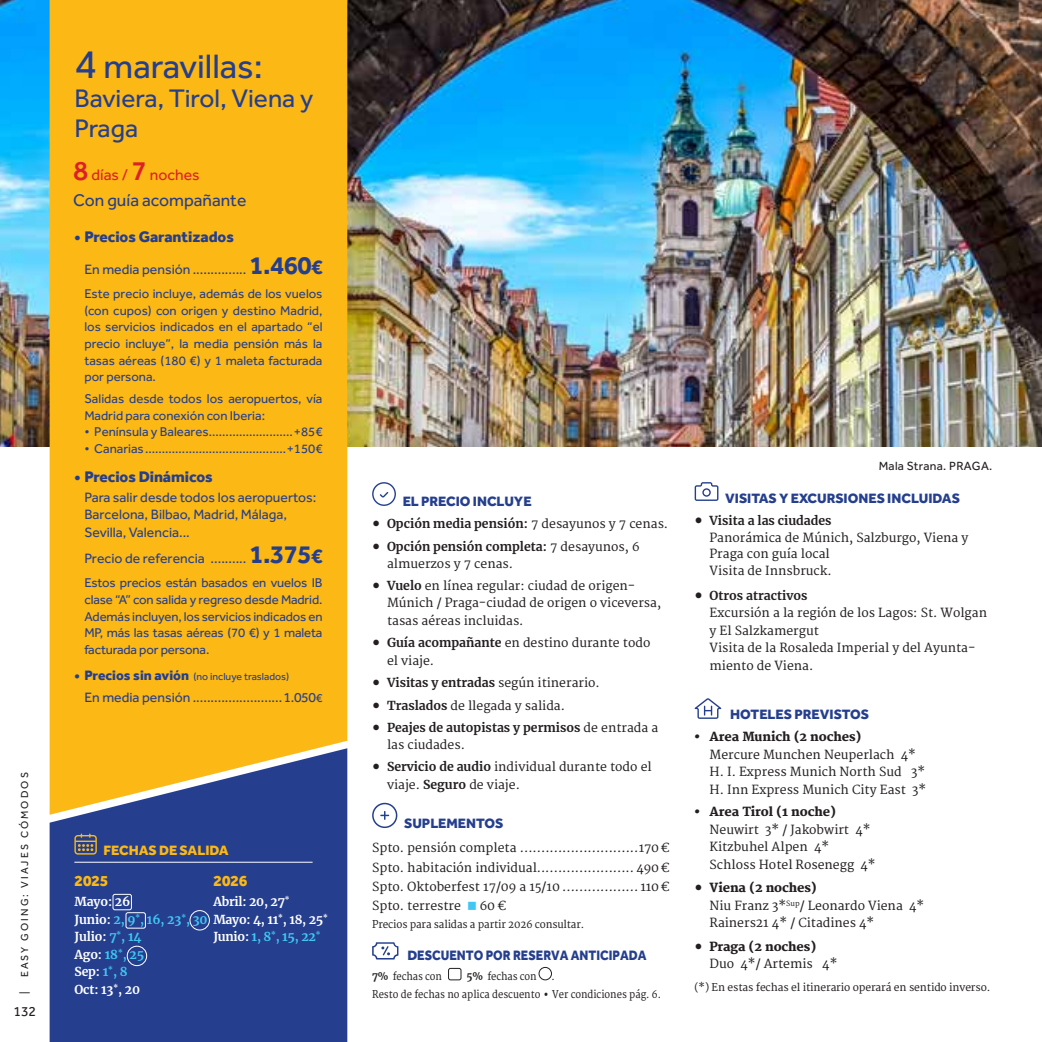
<style>
.page{position:relative;width:1042px;height:1042px;background:#fff}
.page>*{position:absolute;margin:0;border:0;box-sizing:border-box;transform-origin:0 0}
.t1{font:35px "Effra";color:#253f8e}
.t2{font:26.25px/29.8px "Effra";color:#253f8e}
.t3{font:700 26.25px "Effra";letter-spacing:-.025em;color:#253f8e}
.t4{font:17.5px "Effra";color:#253f8e}
.t5{font:800 15.75px "Effra";letter-spacing:-.005em;color:#253f8e}
.t6{font:15.75px "Effra";color:#dc2027}
.t7{font:800 15.75px "Effra";color:#fcb814}
.t8{font:14px/17.5px "Effra";color:#253f8e}
.t9{font:800 14px "Effra";color:#253f8e}
.t10{font:800 14px "Effra";color:#253f8e;scale:.9 1}
.t11{font:800 14px "Effra";color:#fcb814}
.t12{font:14px "Effra";color:#231f20}
.t13{font:13.12px/16.6px "Effra";color:#253f8e;text-align:justify}
.t14{font:12.25px/17.5px "Merriweather";color:#231f20}
.t15{font:700 12.25px/16.6px "Merriweather";color:#231f20}
.t16{font:800 12.25px "Merriweather";letter-spacing:-.01em;color:#231f20}
.t17{font:700 12.25px "Merriweather";letter-spacing:-.01em;color:#fff}
.t18{font:700 12.25px "Merriweather";letter-spacing:-.01em;color:#40c7f4}
.t19{font:12.25px "Effra";letter-spacing:.025em;color:#231f20}
.t20{font:10.5px "Merriweather";letter-spacing:-.01em;color:#231f20;scale:.9 1}
.t21{font:10.5px "Merriweather";letter-spacing:-.01em;color:#231f20}
.t22{font:10.5px "Merriweather";letter-spacing:-.01em;color:#231f20;scale:.95 1}
.t23{font:10.5px "Effra";color:#253f8e}
.t24{font:10.5px "Effra";letter-spacing:.2em;color:#231f20}
.s1{font-size:42px}
.s2{font-weight:500;font-size:28px}
.s3{font-size:21px}
.s4{font-weight:800;font-size:14px}
.s5{font-size:12.25px}
.s6{color:#fff}
.s7{color:#40c7f4}
.s8{font-family:"Minion Pro";font-weight:400;font-size:21px}
.s9{font-weight:400}
.s10{font-family:"Minion Pro";font-size:21px}
.s11{font-weight:700}
.s12{font-style:inherit}
.s13{font-weight:700;font-size:14px}
.s14{font-family:"Minion Pro";font-weight:700;font-size:21px}
</style>
<div class="page">
<img style="left:347px;top:0;width:695px;height:446px">
<img style="left:0;top:0;width:50px;height:446px">
<div style="left:50px;top:0;width:297px;height:748px;background:#fcb814"></div>
<svg style="left:50px;top:748px;width:297px;height:294px;fill:#253f8e"></svg>
<hr style="left:74px;top:862px;width:239px;height:1px;background:#fff">
<svg style="left:74px;top:833px;width:23px;height:21px"></svg>
<svg style="left:372px;top:482px;width:24px;height:24px"></svg>
<svg style="left:372px;top:803px;width:25px;height:25px"></svg>
<svg style="left:694px;top:482px;width:24px;height:19px"></svg>
<svg style="left:694px;top:698px;width:27px;height:21px"></svg>
<div style="left:113px;top:894px;width:19px;height:16px;border:1px solid #fff;border-radius:2px"></div>
<div style="left:126px;top:912px;width:20px;height:16px;border:1px solid #fff;border-radius:2px"></div>
<div style="left:190px;top:910px;width:20px;height:20px;border:1px solid #fff;border-radius:50%"></div>
<div style="left:127px;top:946px;width:20px;height:20px;border:1px solid #fff;border-radius:50%"></div>
<svg style="left:372px;top:942px;width:26px;height:17px"></svg>
<div style="left:448px;top:968px;width:13px;height:12px;border:1px solid #231f20;border-radius:2px"></div>
<div style="left:539px;top:967px;width:13px;height:13px;border:1px solid #231f20;border-radius:50%"></div>
<p class="t24" style="left:18px;top:977px;width:206px;rotate:-90deg">EASY GOING: VIAJES CÓMODOS</p>
<p class="t24" style="left:18px;top:994px;width:4px;rotate:-90deg">|</p>
<p class="t12" style="left:13px;top:1003px;width:24px">132</p>
<p class="t1" style="left:74px;top:46px;width:190px"><span class="s1">4</span> maravillas:</p>
<p class="t2" style="left:74px;top:83px;width:240px">Baviera, Tirol, Viena y<br>Praga</p>
<p class="t6" style="left:73px;top:166px;width:128px"><span class="s2">8</span> días / <span class="s2">7</span> noches</p>
<p class="t4" style="left:73px;top:189px;width:175px">Con guía acompañante</p>
<p class="t5" style="left:74px;top:227px;width:161px">• Precios Garantizados</p>
<p class="t8" style="left:84px;top:260px;width:108px">En media pensión</p>
<p class="t3" style="left:250px;top:249px;width:74px">1.460<span class="s3">€</span></p>
<p class="t13" style="left:84px;top:285px;width:240px">Este precio incluye, además de los vuelos (con cupos) con origen y destino Madrid, los servicios indicados en el apartado “el precio incluye”, la media pensión más la tasas aéreas (180 €) y 1 maleta facturada por persona.</p>
<p class="t13" style="left:84px;top:390px;width:240px">Salidas desde todos los aeropuertos, vía<br>Madrid para conexión con Iberia:</p>
<p class="t13" style="left:84px;top:423px;width:126px">• Península y Baleares</p>
<p class="t13" style="left:294px;top:423px;width:30px">+85€</p>
<p class="t13" style="left:84px;top:440px;width:61px">• Canarias</p>
<p class="t13" style="left:287px;top:440px;width:37px">+150€</p>
<p class="t5" style="left:74px;top:467px;width:140px">• Precios Dinámicos</p>
<p class="t8" style="left:84px;top:488px;width:233px">Para salir desde todos los aeropuertos:<br>Barcelona, Bilbao, Madrid, Málaga,<br>Sevilla, Valencia...</p>
<p class="t8" style="left:84px;top:549px;width:122px">Precio de referencia</p>
<p class="t3" style="left:250px;top:538px;width:74px">1.375<span class="s3">€</span></p>
<p class="t13" style="left:84px;top:574px;width:240px">Estos precios están basados en vuelos IB clase “A” con salida y regreso desde Madrid.<br>Además incluyen, los servicios indicados en MP, más las tasas aéreas (70 €) y 1 maleta facturada por persona.</p>
<p class="t23" style="left:74px;top:670px;width:216px"><span class="s4">• Precios sin avión</span> (no incluye traslados)</p>
<p class="t8" style="left:84px;top:688px;width:108px">En media pensión</p>
<p class="t8" style="left:283px;top:688px;width:41px">1.050<span class="s5">€</span></p>
<p class="t11" style="left:104px;top:841px;width:127px">FECHAS DE SALIDA</p>
<p class="t7" style="left:74px;top:871px;width:35px">2025</p>
<p class="t17" style="left:74px;top:893px;width:57px">Mayo: 26</p>
<p class="t18" style="left:74px;top:911px;width:135px"><span class="s6">Junio:</span> 2, 9<sup>*</sup>, 16, 23<sup>*</sup>, 30</p>
<p class="t17" style="left:74px;top:928px;width:69px">Julio: <span class="s7">7</span><sup>*</sup><span class="s7">, 14</span></p>
<p class="t18" style="left:74px;top:946px;width:71px"><span class="s6">Ago:</span> 18<sup>*</sup>, 25</p>
<p class="t17" style="left:74px;top:963px;width:55px">Sep: <span class="s7">1</span><sup>*</sup><span class="s7">, 8</span></p>
<p class="t17" style="left:74px;top:981px;width:67px">Oct: 13<sup>*</sup>, 20</p>
<p class="t7" style="left:213px;top:871px;width:36px">2026</p>
<p class="t17" style="left:213px;top:893px;width:78px">Abril: 20, 27<sup>*</sup></p>
<p class="t17" style="left:213px;top:911px;width:116px">Mayo: 4, 11<sup>*</sup>, 18, 25<sup>*</sup></p>
<p class="t18" style="left:213px;top:928px;width:109px"><span class="s6">Junio:</span> 1, 8<sup>*</sup>, 15, 22<sup>*</sup></p>
<p class="t9" style="left:403px;top:492px;width:131px">EL PRECIO INCLUYE</p>
<p class="t15" style="left:372px;top:515px;width:297px"><span class="s8">•</span> Opción media pensión: <span class="s9">7 desayunos y 7 cenas.</span></p>
<p class="t14" style="left:387px;top:539px;width:254px;line-height:16.6px;text-indent:-15px"><span class="s10">•</span> <span class="s11">Opción pensión completa:</span> 7 desayunos, 6 almuerzos y 7 cenas.</p>
<p class="t14" style="left:387px;top:577px;width:276px;text-indent:-15px"><span class="s10">•</span> <span class="s11">Vuelo</span> en línea regular: ciudad de origen-<br>Múnich / Praga-ciudad de origen o viceversa, tasas aéreas incluidas.</p>
<p class="t14" style="left:387px;top:635px;width:265px;text-indent:-15px"><span class="s10">•</span> <span class="s11">Guía acompañante</span> en destino durante todo el viaje.</p>
<p class="t15" style="left:372px;top:674px;width:229px"><span class="s8">•</span> Visitas y entradas <span class="s9">según itinerario.</span></p>
<p class="t14" style="left:372px;top:697px;width:194px"><span class="s10">•</span> <span class="s11">Traslados</span> de llegada y salida.</p>
<p class="t15" style="left:387px;top:719px;width:273px;text-indent:-15px"><span class="s8">•</span> Peajes de autopistas y permisos <span class="s9">de entrada a las ciudades.</span></p>
<p class="t14" style="left:387px;top:759px;width:266px;text-indent:-15px"><span class="s10">•</span> <span class="s11">Servicio de audio</span> individual durante todo el viaje. <span class="s11">Seguro</span> de viaje.</p>
<p class="t9" style="left:404px;top:814px;width:101px">SUPLEMENTOS</p>
<p class="t14" style="left:372px;top:839px;width:146px">Spto. pensión completa</p>
<p class="t14" style="left:639px;top:839px;width:33px">170 €</p>
<p class="t14" style="left:372px;top:859px;width:166px">Spto. habitación individual</p>
<p class="t14" style="left:636px;top:859px;width:35px">490 €</p>
<p class="t14" style="left:372px;top:878px;width:189px">Spto. Oktoberfest 17/09 a 15/10</p>
<p class="t14" style="left:640px;top:878px;width:31px">110 €</p>
<p class="t14" style="left:372px;top:897px;width:136px">Spto. terrestre <span class="s7">■</span> 60 €</p>
<p class="t22" style="left:372px;top:918px;width:225px">Precios para salidas a partir 2026 consultar.</p>
<p class="t10" style="left:407px;top:946px;width:267px"><span class="s12">D</span>ESCUENTO POR RESERVA ANTICIPADA</p>
<p class="t20" style="left:372px;top:970px;width:79px"><span class="s11">7%</span> fechas con</p>
<p class="t20" style="left:466px;top:970px;width:80px"><span class="s11">5%</span> fechas con</p>
<p class="t20" style="left:551px;top:970px;width:5px">.</p>
<p class="t20" style="left:372px;top:988px;width:322px">Resto de fechas no aplica descuento <span class="s13">•</span> Ver condiciones pág. 6.</p>
<p class="t19" style="left:879px;top:458px;width:115px">Mala Strana. PRAGA.</p>
<p class="t9" style="left:725px;top:489px;width:236px">VISITAS Y EXCURSIONES INCLUIDAS</p>
<p class="t14" style="left:709px;top:513px;width:260px;line-height:16.6px;text-indent:-15px"><span class="s14">•</span> <span class="s11">Visita a las ciudades<br></span>Panorámica de Múnich, Salzburgo, Viena y<br>Praga con guía local<br>Visita de Innsbruck.</p>
<p class="t14" style="left:709px;top:587px;width:279px;text-indent:-15px"><span class="s14">•</span> <span class="s11">Otros atractivos<br></span>Excursión a la región de los Lagos: St. Wolgan y El Salzkamergut<br>Visita de la Rosaleda Imperial y del Ayunta&shy;miento de Viena.</p>
<p class="t9" style="left:730px;top:705px;width:140px">HOTELES PREVISTOS</p>
<p class="t16" style="left:694px;top:730px;width:168px">• Area Munich (2 noches)</p>
<p class="t14" style="left:709px;top:746px;width:218px">Mercure Munchen Neuperlach 4*<br>H. I. Express Munich North Sud 3*<br>H. Inn Express Munich City East 3*</p>
<p class="t16" style="left:694px;top:805px;width:143px">• Area Tirol (1 noche)</p>
<p class="t14" style="left:709px;top:821px;width:168px">Neuwirt 3* / Jakobwirt 4*<br>Kitzbuhel Alpen 4*<br>Schloss Hotel Rosenegg 4*</p>
<p class="t16" style="left:694px;top:880px;width:124px"><span class="s8">•</span> Viena (2 noches)</p>
<p class="t14" style="left:709px;top:897px;width:216px">Niu Franz 3*<sup>Sup</sup>/ Leonardo Viena 4*<br>Rainers21 4* / Citadines 4*</p>
<p class="t16" style="left:694px;top:939px;width:123px"><span class="s8">•</span> Praga (2 noches)</p>
<p class="t14" style="left:709px;top:955px;width:129px">Duo 4*/ Artemis 4*</p>
<p class="t21" style="left:694px;top:981px;width:297px">(*) En estas fechas el itinerario operará en sentido inverso.</p>
</div>
